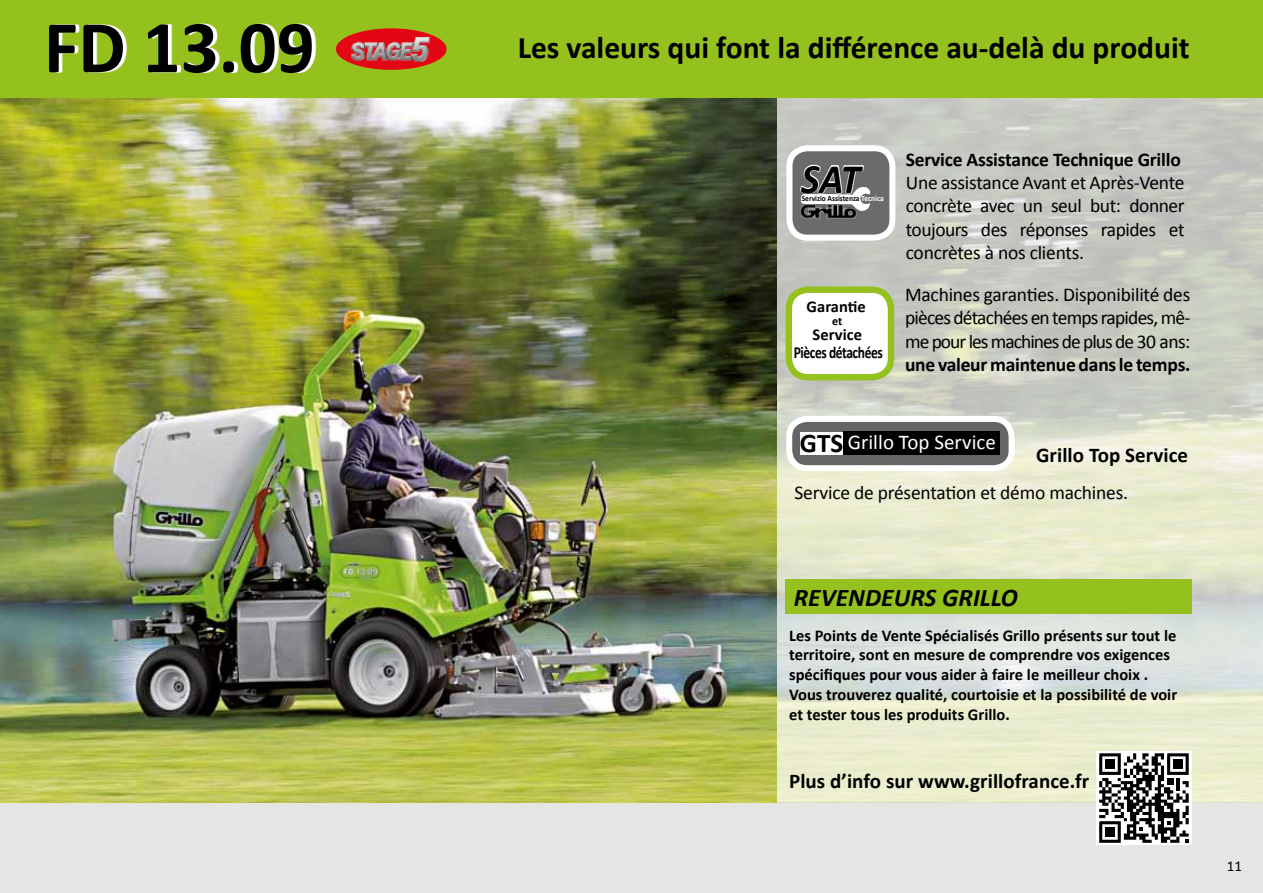
<style>
.page{position:relative;width:1263px;height:893px;background:#fff}
.page>*{position:absolute;margin:0;border:0;box-sizing:border-box;transform-origin:0 0}
.t1{font:700 75px "Calibri";color:#000}
.t2{font:italic 700 42px "Calibri";color:#000;scale:.95 1}
.t3{font:700 31.5px "Calibri";color:#000}
.t4{font:italic 700 25.5px "Calibri";color:#000}
.t5{font:700 21px "Calibri";letter-spacing:.005em;color:#000}
.t6{font:21px "Calibri";letter-spacing:.005em;color:#fff}
.t7{font:19.5px/23.4px "Calibri";letter-spacing:-.025em;color:#000;text-align:justify}
.t8{font:700 19.5px "Calibri";letter-spacing:-.01em;color:#000}
.t9{font:700 16.8px "Calibri";letter-spacing:-.03em;color:#000;scale:.8 1}
.t10{font:700 16.5px/19.8px "Calibri";color:#000}
.t11{font:15px "Calibri";color:#000}
.t12{font:700 12px "Calibri";color:#000}
.t13{font:700 8.1px "Calibri";letter-spacing:.005em;color:#000;scale:.92 1}
.s1{color:#fff}
.s2{font-weight:700;font-size:27px;color:#000}
</style>
<div class="page">
<div style="left:0;top:802px;width:1263px;height:91px;background:#e5e5e4"></div>
<img style="left:774px;top:98px;width:489px;height:705px">
<img style="left:0;top:98px;width:776px;height:704px">
<div style="left:786px;top:580px;width:406px;height:34px;background:#95c11f"></div>
<div style="left:789px;top:148px;width:103px;height:90px;background:#6d6a6c;border-radius:18px"></div>
<div style="left:786px;top:145px;width:109px;height:96px;border:6px solid #fff;border-radius:18px"></div>
<svg style="left:799px;top:144px;width:71px;height:67px"></svg>
<img style="left:801px;top:205px;width:56px;height:13px">
<div style="left:789px;top:290px;width:102px;height:87px;background:#fff;border-radius:19px"></div>
<div style="left:786px;top:286px;width:108px;height:94px;border:6px solid #95c11f;border-radius:19px"></div>
<div style="left:789px;top:419px;width:222px;height:49px;background:#646564;border-radius:18px"></div>
<div style="left:786px;top:416px;width:228px;height:55px;border:6px solid #fff;border-radius:18px"></div>
<div style="left:800px;top:432px;width:43px;height:23px;background:#fff"></div>
<div style="left:844px;top:432px;width:156px;height:23px;background:#000"></div>
<div style="left:0;top:0;width:1263px;height:98px;background:#95c11f"></div>
<div style="left:1096px;top:751px;width:95px;height:94px;background:#fff"></div>
<svg style="left:53px;top:24px;width:263px;height:49px"></svg>
<div style="left:336px;top:28px;width:111px;height:42px;background:#e30613;border-radius:50%"></div>
<img style="left:351px;top:37px;width:79px;height:24px">
<svg style="left:1099px;top:753px;width:90px;height:90px"></svg>
<h1 class="t1" style="left:44px;top:-1px;width:272px">FD 13.09</h1>
<h3 class="t3" style="left:518px;top:28px;width:673px">Les valeurs qui font la différence au-delà du produit</h3>
<h2 class="t2" style="left:801px;top:152px;width:64px">SAT</h2>
<p class="t13" style="left:802px;top:194px;width:91px">Servizio Assistenza <span class="s1">Tecnica</span></p>
<p class="t10" style="left:807px;top:297px;width:61px">Garantie</p>
<p class="t12" style="left:832px;top:313px;width:12px">et</p>
<p class="t10" style="left:813px;top:324px;width:51px">Service</p>
<p class="t9" style="left:794px;top:342px;width:113px">Pièces détachées</p>
<p class="t8" style="left:906px;top:147px;width:277px">Service Assistance Technique Grillo</p>
<p class="t7" style="left:906px;top:171px;width:280px">Une assistance Avant et Après-Vente concrète avec un seul but: donner toujours des réponses rapides et concrètes à nos clients.</p>
<p class="t7" style="left:905px;top:283px;width:287px">Machines garanties. Disponibilité des pièces détachées en temps rapides, mê&shy;me pour les machines de plus de 30 ans:</p>
<p class="t8" style="left:905px;top:352px;width:287px">une valeur maintenue dans le temps.</p>
<p class="t6" style="left:800px;top:429px;width:198px"><span class="s2">GTS</span> Grillo Top Service</p>
<p class="t5" style="left:1036px;top:441px;width:153px">Grillo Top Service</p>
<p class="t7" style="left:794px;top:481px;width:335px">Service de présentation et démo machines.</p>
<h3 class="t4" style="left:794px;top:581px;width:226px">REVENDEURS GRILLO</h3>
<p class="t10" style="left:789px;top:625px;width:389px">Les Points de Vente Spécialisés Grillo présents sur tout le territoire, sont en mesure de comprendre vos exigences spécifiques pour vous aider à faire le meilleur choix .<br>Vous trouverez qualité, courtoisie et la possibilité de voir et tester tous les produits Grillo.</p>
<p class="t5" style="left:789px;top:768px;width:302px">Plus d’info sur www.grillofrance.fr</p>
<p class="t11" style="left:1227px;top:857px;width:17px">11</p>
</div>
